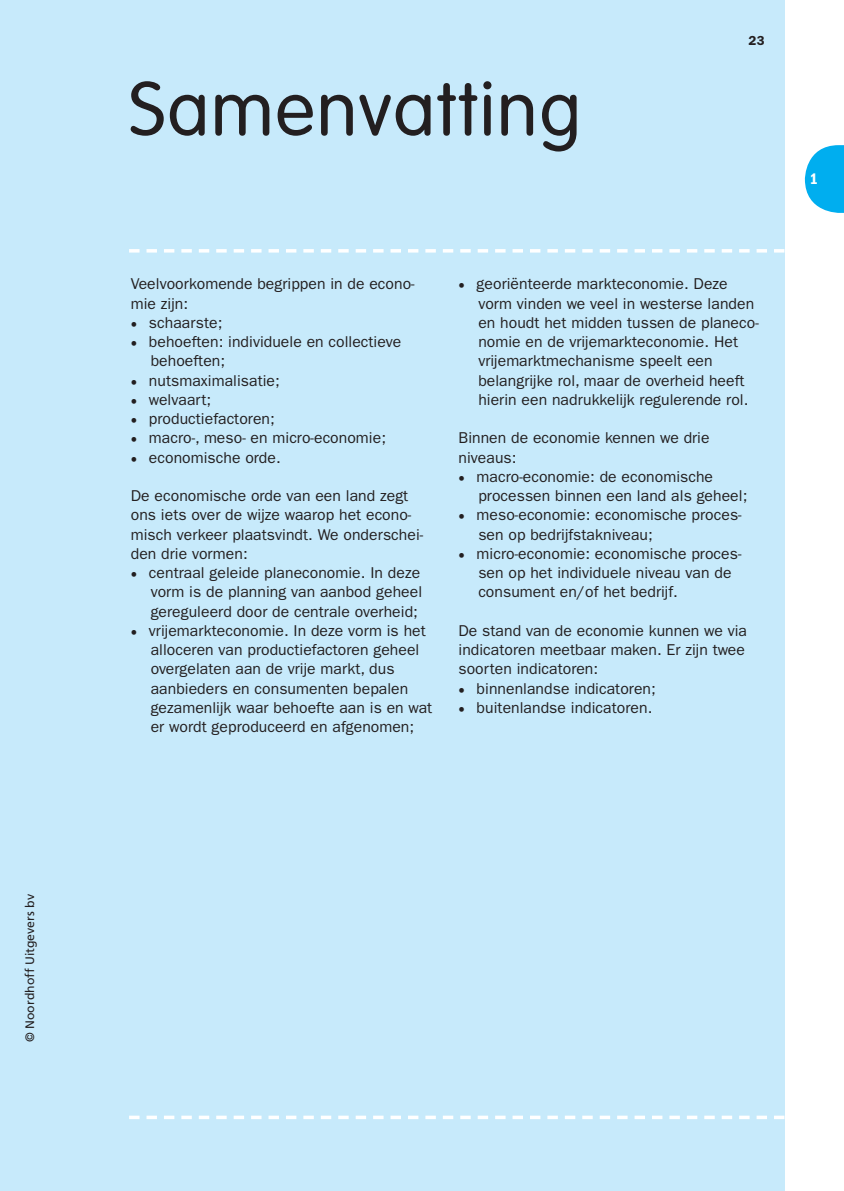
<style>
.page{position:relative;width:844px;height:1191px;background:#fff}
.page>*{position:absolute;margin:0;border:0;box-sizing:border-box;transform-origin:0 0}
.t1{font:300 75.25px "VAG Rounded Std";letter-spacing:.025em;color:#231f20}
.t2{font:15.75px/19.2px "ITC Franklin Gothic Std";letter-spacing:.005em;color:#231f20}
.t3{font:15.75px "ITC Franklin Gothic Std Dm Cd";color:#fff}
.t4{font:600 13.12px "ITC Franklin Gothic Std";color:#231f20}
.t5{font:12.25px "Frutiger LT Std";color:#231f20}
.s1{font-family:"Utopia Std"}
</style>
<div class="page">
<div style="left:0;top:0;width:784px;height:1191px;background:#c7eafb"></div>
<svg style="left:129px;top:1115px;width:655px;height:4px"></svg>
<svg style="left:129px;top:249px;width:655px;height:3px"></svg>
<svg style="left:804px;top:145px;width:39px;height:68px"></svg>
<p class="t5" style="left:24px;top:1042px;width:149px;rotate:-90deg">© Noordhoff Uitgevers bv</p>
<h1 class="t1" style="left:129px;top:73px;width:453px">Samenvatting</h1>
<p class="t4" style="left:748px;top:35px;width:18px">23</p>
<p class="t2" style="left:131px;top:276px;width:285px">Veelvoorkomende begrippen in de econo&shy;mie zijn:</p>
<p class="t2" style="left:131px;top:314px;width:93px"><span class="s1">•</span> schaarste;</p>
<p class="t2" style="left:151px;top:334px;width:252px;text-indent:-20px"><span class="s1">•</span> behoeften: individuele en collectieve behoeften;</p>
<p class="t2" style="left:131px;top:372px;width:150px"><span class="s1">•</span> nutsmaximalisatie;</p>
<p class="t2" style="left:131px;top:391px;width:82px"><span class="s1">•</span> welvaart;</p>
<p class="t2" style="left:131px;top:411px;width:145px"><span class="s1">•</span> productiefactoren;</p>
<p class="t2" style="left:131px;top:430px;width:257px"><span class="s1">•</span> macro-, meso- en micro-economie;</p>
<p class="t2" style="left:131px;top:449px;width:151px"><span class="s1">•</span> economische orde.</p>
<p class="t2" style="left:131px;top:488px;width:294px">De economische orde van een land zegt ons iets over de wijze waarop het econo&shy;misch verkeer plaatsvindt. We onderschei&shy;den drie vormen:</p>
<p class="t2" style="left:151px;top:565px;width:273px;text-indent:-20px"><span class="s1">•</span> centraal geleide planeconomie. In deze vorm is de planning van aanbod geheel gereguleerd door de centrale overheid;</p>
<p class="t2" style="left:151px;top:622px;width:283px;text-indent:-20px"><span class="s1">•</span> vrijemarkteconomie. In deze vorm is het alloceren van productiefactoren geheel overgelaten aan de vrije markt, dus aanbieders en consumenten bepalen gezamenlijk waar behoefte aan is en wat er wordt geproduceerd en afgenomen;</p>
<p class="t2" style="left:478px;top:276px;width:282px;text-indent:-20px"><span class="s1">•</span> georiënteerde markteconomie. Deze vorm vinden we veel in westerse landen en houdt het midden tussen de planeco&shy;nomie en de vrijemarkteconomie. Het vrijemarktmechanisme speelt een belangrijke rol, maar de overheid heeft hierin een nadrukkelijk regulerende rol.</p>
<p class="t2" style="left:458px;top:430px;width:252px">Binnen de economie kennen we drie niveaus:</p>
<p class="t2" style="left:478px;top:468px;width:270px;text-indent:-20px"><span class="s1">•</span> macro-economie: de economische processen binnen een land als geheel;</p>
<p class="t2" style="left:478px;top:507px;width:265px;text-indent:-20px"><span class="s1">•</span> meso-economie: economische proces&shy;sen op bedrijfstakniveau;</p>
<p class="t2" style="left:478px;top:545px;width:264px;text-indent:-20px"><span class="s1">•</span> micro-economie: economische proces&shy;sen op het individuele niveau van de consument en/of het bedrijf.</p>
<p class="t2" style="left:458px;top:622px;width:290px">De stand van de economie kunnen we via indicatoren meetbaar maken. Er zijn twee soorten indicatoren:</p>
<p class="t2" style="left:458px;top:680px;width:199px"><span class="s1">•</span> binnenlandse indicatoren;</p>
<p class="t2" style="left:458px;top:699px;width:195px"><span class="s1">•</span> buitenlandse indicatoren.</p>
<p class="t3" style="left:809px;top:173px;width:10px">1</p>
</div>
